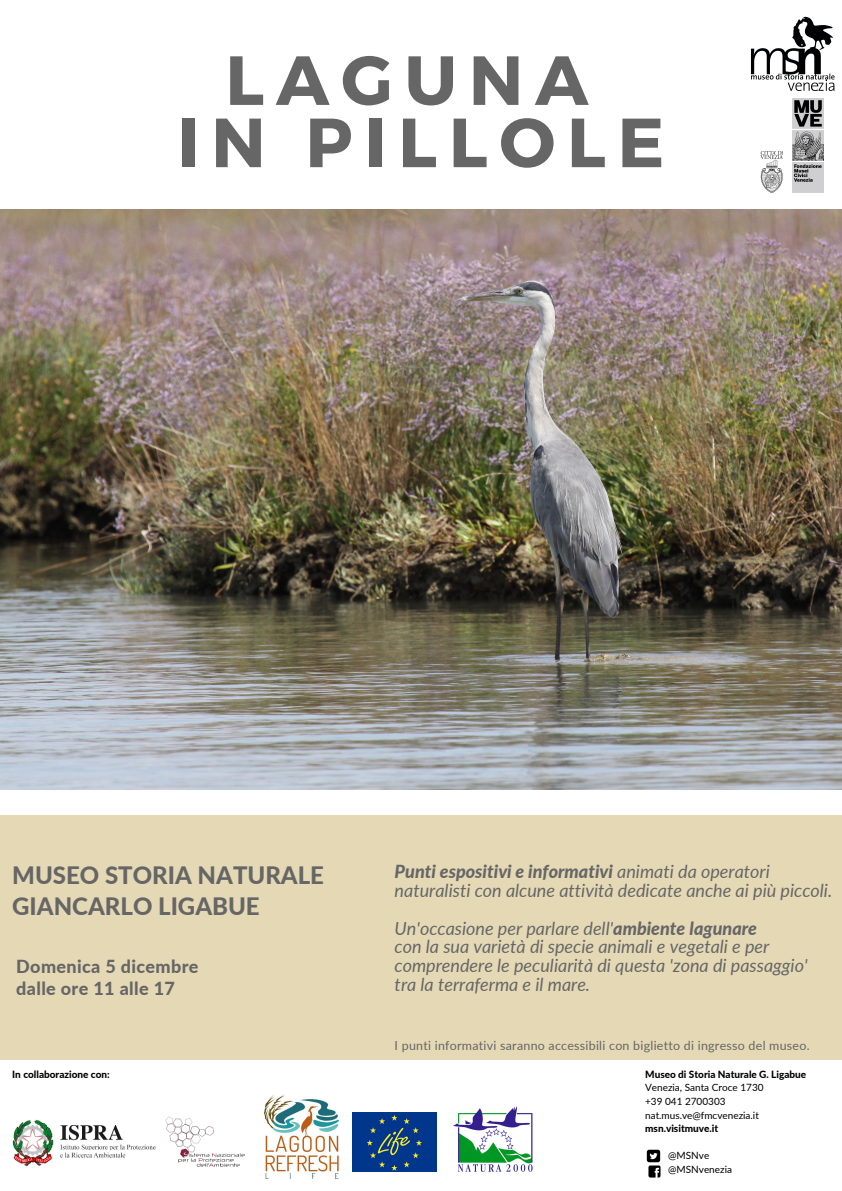
<style>
.page{position:relative;width:842px;height:1191px;background:#fff}
.page>*{position:absolute;margin:0;border:0;box-sizing:border-box;transform-origin:0 0}
.t1{font:700 69.3px "Montserrat";letter-spacing:.17em;color:#666}
.t2{font:800 24px "Lato";color:#666}
.t3{font:italic 18px/18.7px "Lato";color:#666}
.t4{font:800 18px "Lato";letter-spacing:.02em;color:#666}
.t5{font:12.5px "Lato";letter-spacing:.02em;color:#666}
.t6{font:10px "Lato";color:#000}
.t7{font:800 10px "Lato";color:#000}
.s1{font-weight:800}
</style>
<div class="page">
<div style="left:0;top:815px;width:842px;height:244px;background:#e4d8b5"></div>
<img style="left:0;top:209px;width:842px;height:580px">
<img style="left:751px;top:17px;width:84px;height:74px">
<img style="left:793px;top:98px;width:31px;height:95px">
<img style="left:453px;top:1106px;width:80px;height:65px">
<img style="left:352px;top:1112px;width:84px;height:59px">
<img style="left:264px;top:1094px;width:75px;height:84px">
<img style="left:646px;top:1149px;width:15px;height:29px">
<img style="left:12px;top:1116px;width:233px;height:51px">
<img style="left:760px;top:151px;width:23px;height:42px">
<p class="t1" style="left:225px;top:35px;width:365px">LAGUNA</p>
<p class="t1" style="left:177px;top:97px;width:488px">IN PILLOLE</p>
<p class="t2" style="left:12px;top:860px;width:313px">MUSEO STORIA NATURALE</p>
<p class="t2" style="left:12px;top:891px;width:249px">GIANCARLO LIGABUE</p>
<p class="t4" style="left:16px;top:955px;width:184px">Domenica 5 dicembre</p>
<p class="t4" style="left:16px;top:976px;width:160px">dalle ore 11 alle 17</p>
<p class="t7" style="left:12px;top:1067px;width:99px">In collaborazione con:</p>
<p class="t3" style="left:395px;top:862px;width:439px"><span class="s1">Punti espositivi e informativi</span> animati da operatori naturalisti con alcune attività dedicate anche ai più piccoli.</p>
<p class="t3" style="left:395px;top:918px;width:364px">Un'occasione per parlare dell'<span class="s1">ambiente lagunare</span></p>
<p class="t3" style="left:395px;top:937px;width:414px">con la sua varietà di specie animali e vegetali e per comprendere le peculiarità di questa 'zona di passaggio'</p>
<p class="t3" style="left:395px;top:974px;width:197px">tra la terraferma e il mare.</p>
<p class="t5" style="left:395px;top:1037px;width:417px">I punti informativi saranno accessibili con biglietto di ingresso del museo.</p>
<p class="t7" style="left:645px;top:1067px;width:163px">Museo di Storia Naturale G. Ligabue</p>
<p class="t6" style="left:645px;top:1081px;width:120px">Venezia, Santa Croce 1730</p>
<p class="t6" style="left:645px;top:1094px;width:82px">+39 041 2700303</p>
<p class="t6" style="left:645px;top:1108px;width:115px">nat.mus.ve@fmcvenezia.it</p>
<p class="t7" style="left:645px;top:1121px;width:75px">msn.visitmuve.it</p>
<p class="t6" style="left:668px;top:1148px;width:43px">@MSNve</p>
<p class="t6" style="left:668px;top:1162px;width:65px">@MSNvenezia</p>
</div>
